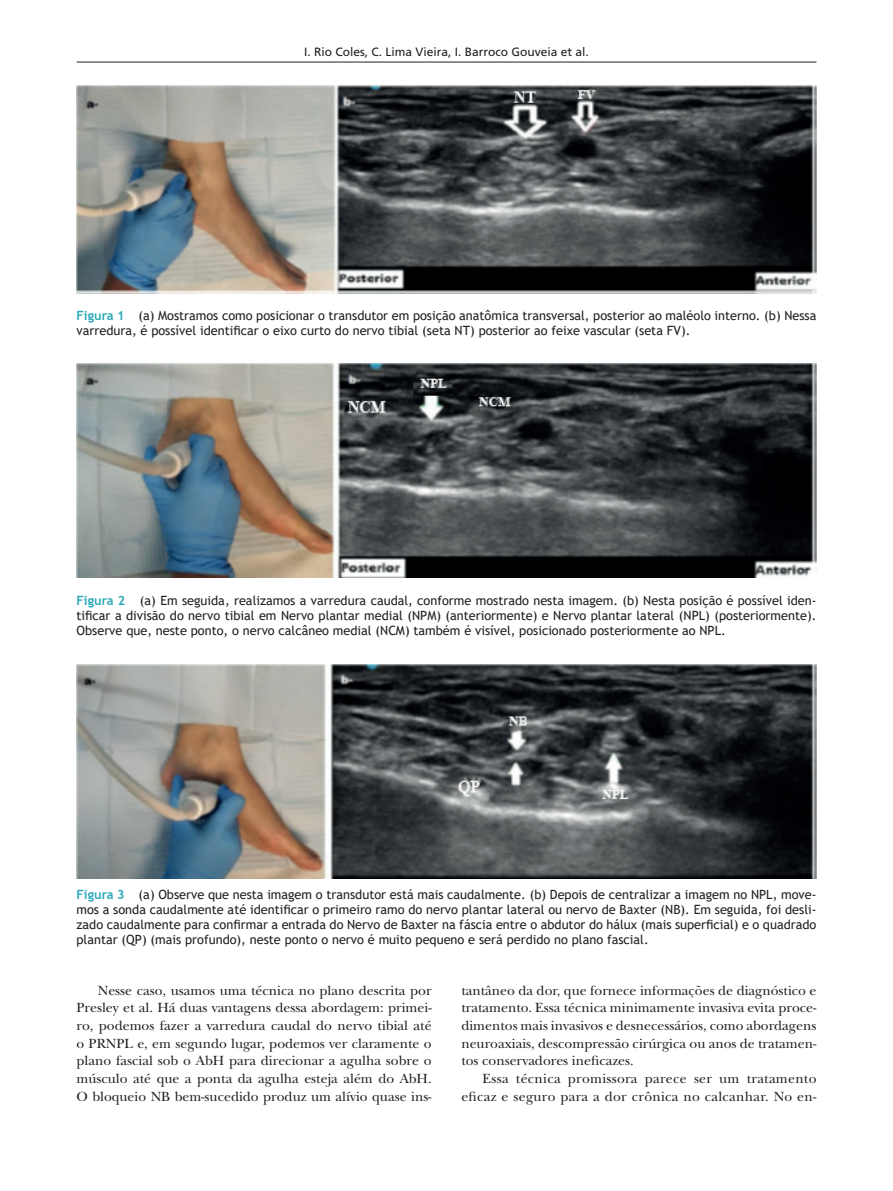
<style>
.page{position:relative;width:893px;height:1191px;background:#fff}
.page>*{position:absolute;margin:0;border:0;box-sizing:border-box;transform-origin:0 0}
.t1{font:13.8px/17.7px "New Baskerville Std";color:#231f20;text-align:justify}
.t2{font:13.8px/17.7px "New Baskerville Std";letter-spacing:.02em;color:#231f20;text-align:right}
.t3{font:12.75px/15px "Trebuchet MS";color:#231f20;text-align:justify}
.t4{font:12px "Frutiger LT Std";color:#231f20}
.s1{font-weight:700;color:#2ca9b9}
</style>
<div class="page">
<hr style="left:77px;top:62px;width:739px;height:1px;background:#231f20">
<img style="left:77px;top:85px;width:739px;height:208px">
<img style="left:77px;top:363px;width:739px;height:214px">
<img style="left:77px;top:664px;width:739px;height:214px">
<p class="t4" style="left:304px;top:44px;width:286px">I. Rio Coles, C. Lima Vieira, I. Barroco Gouveia et al.</p>
<p class="t3" style="left:77px;top:308px;width:741px"><span class="s1">Figura 1</span> (a) Mostramos como posicionar o transdutor em posição anatômica transversal, posterior ao maléolo interno. (b) Nessa varredura, é possível identificar o eixo curto do nervo tibial (seta NT) posterior ao feixe vascular (seta FV).</p>
<p class="t3" style="left:77px;top:593px;width:741px"><span class="s1">Figura 2</span> (a) Em seguida, realizamos a varredura caudal, conforme mostrado nesta imagem. (b) Nesta posição é possível iden&shy;tificar a divisão do nervo tibial em Nervo plantar medial (NPM) (anteriormente) e Nervo plantar lateral (NPL) (posteriormente).<br>Observe que, neste ponto, o nervo calcâneo medial (NCM) também é visível, posicionado posteriormente ao NPL.</p>
<p class="t3" style="left:77px;top:887px;width:741px"><span class="s1">Figura 3</span> (a) Observe que nesta imagem o transdutor está mais caudalmente. (b) Depois de centralizar a imagem no NPL, move&shy;mos a sonda caudalmente até identificar o primeiro ramo do nervo plantar lateral ou nervo de Baxter (NB). Em seguida, foi desli&shy;zado caudalmente para confirmar a entrada do Nervo de Baxter na fáscia entre o abdutor do hálux (mais superficial) e o quadrado plantar (QP) (mais profundo), neste ponto o nervo é muito pequeno e será perdido no plano fascial.</p>
<p class="t1" style="left:77px;top:981px;width:357px;text-indent:21px">Nesse caso, usamos uma técnica no plano descrita por Presley et al. Há duas vantagens dessa abordagem: primei&shy;ro, podemos fazer a varredura caudal do nervo tibial até o PRNPL e, em segundo lugar, podemos ver claramente o plano fascial sob o AbH para direcionar a agulha sobre o músculo até que a ponta da agulha esteja além do AbH.<br>O bloqueio NB bem-sucedido produz um alívio quase ins-</p>
<p class="t1" style="left:461px;top:981px;width:357px">tantâneo da dor, que fornece informações de diagnóstico e tratamento. Essa técnica minimamente invasiva evita proce&shy;dimentos mais invasivos e desnecessários, como abordagens neuroaxiais, descompressão cirúrgica ou anos de tratamen&shy;tos conservadores ineficazes.</p>
<p class="t2" style="left:461px;top:1069px;width:357px">Essa técnica promissora parece ser um tratamento eficaz e seguro para a dor crônica no calcanhar. No en-</p>
</div>
